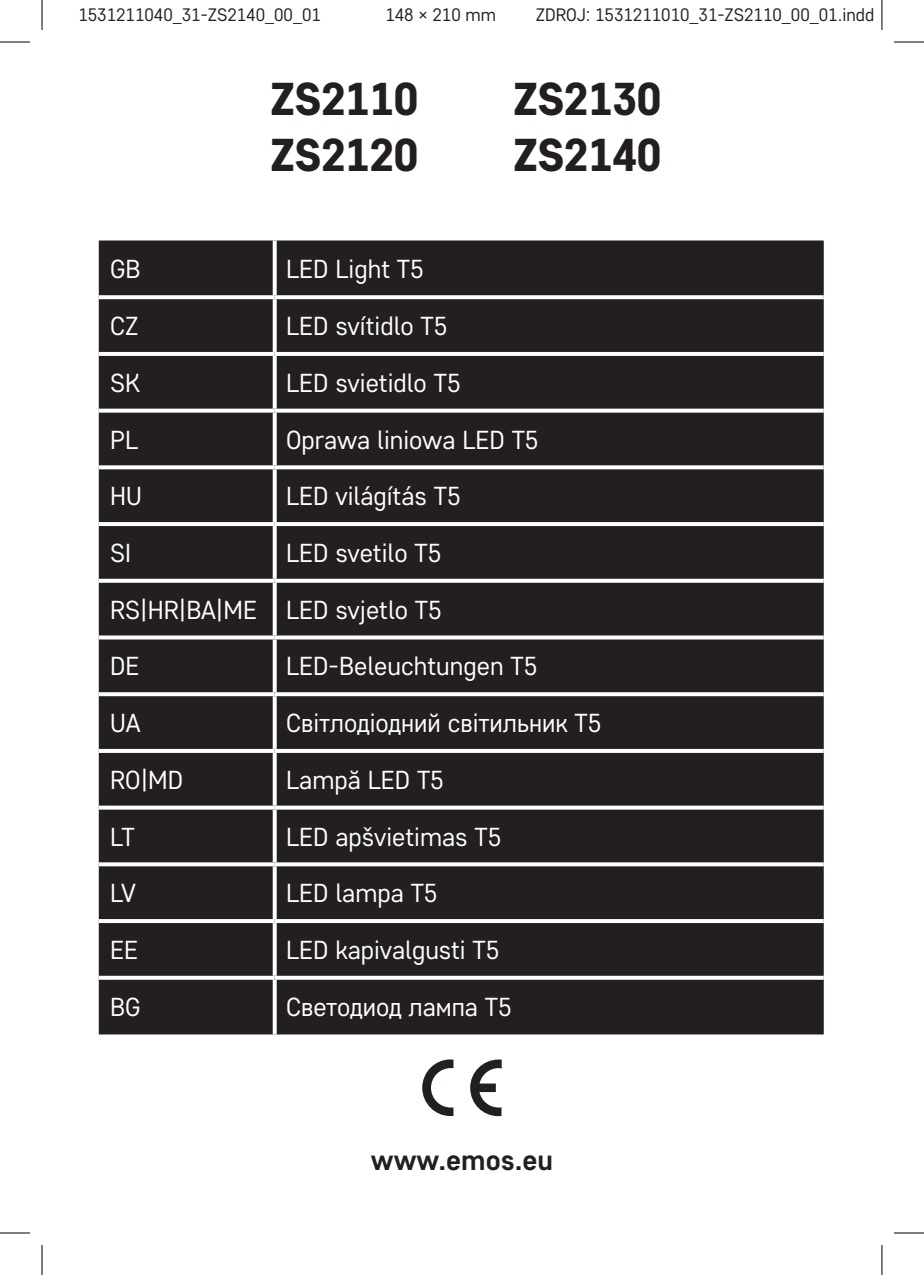
<style>
.page{position:relative;width:924px;height:1275px;background:#fff}
.page>*{position:absolute;margin:0;border:0;box-sizing:border-box;transform-origin:0 0}
.t1{font:800 46px/55.2px "Core Sans D65";letter-spacing:-.02em;color:#231f20}
.t2{font:700 28.8px "Core Sans D55";color:#231f20}
.t3{font:26px/56.8px "Core Sans D35";color:#fff;text-align:justify}
.t4{font:18px "Core Sans D35";color:#231f20}
</style>
<div class="page">
<div style="left:99px;top:240px;width:724px;height:794px;background:#231f20"></div>
<svg style="left:272px;top:240px;width:4px;height:55px"></svg>
<svg style="left:99px;top:295px;width:175px;height:4px"></svg>
<svg style="left:274px;top:295px;width:549px;height:4px"></svg>
<svg style="left:272px;top:299px;width:4px;height:53px"></svg>
<svg style="left:99px;top:352px;width:175px;height:4px"></svg>
<svg style="left:274px;top:352px;width:549px;height:4px"></svg>
<svg style="left:272px;top:356px;width:4px;height:53px"></svg>
<svg style="left:99px;top:409px;width:175px;height:4px"></svg>
<svg style="left:274px;top:409px;width:549px;height:4px"></svg>
<svg style="left:272px;top:413px;width:4px;height:52px"></svg>
<svg style="left:99px;top:465px;width:175px;height:4px"></svg>
<svg style="left:274px;top:465px;width:549px;height:4px"></svg>
<svg style="left:272px;top:469px;width:4px;height:53px"></svg>
<svg style="left:99px;top:522px;width:175px;height:4px"></svg>
<svg style="left:274px;top:522px;width:549px;height:4px"></svg>
<svg style="left:272px;top:526px;width:4px;height:53px"></svg>
<svg style="left:99px;top:579px;width:175px;height:4px"></svg>
<svg style="left:274px;top:579px;width:549px;height:4px"></svg>
<svg style="left:272px;top:583px;width:4px;height:52px"></svg>
<svg style="left:99px;top:635px;width:175px;height:4px"></svg>
<svg style="left:274px;top:635px;width:549px;height:4px"></svg>
<svg style="left:272px;top:639px;width:4px;height:53px"></svg>
<svg style="left:99px;top:692px;width:175px;height:4px"></svg>
<svg style="left:274px;top:692px;width:549px;height:4px"></svg>
<svg style="left:272px;top:696px;width:4px;height:53px"></svg>
<svg style="left:99px;top:749px;width:175px;height:4px"></svg>
<svg style="left:274px;top:749px;width:549px;height:4px"></svg>
<svg style="left:272px;top:753px;width:4px;height:52px"></svg>
<svg style="left:99px;top:805px;width:175px;height:4px"></svg>
<svg style="left:274px;top:805px;width:549px;height:4px"></svg>
<svg style="left:272px;top:809px;width:4px;height:53px"></svg>
<svg style="left:99px;top:862px;width:175px;height:4px"></svg>
<svg style="left:274px;top:862px;width:549px;height:4px"></svg>
<svg style="left:272px;top:866px;width:4px;height:53px"></svg>
<svg style="left:99px;top:919px;width:175px;height:4px"></svg>
<svg style="left:274px;top:919px;width:549px;height:4px"></svg>
<svg style="left:272px;top:923px;width:4px;height:52px"></svg>
<svg style="left:99px;top:975px;width:175px;height:4px"></svg>
<svg style="left:274px;top:975px;width:549px;height:4px"></svg>
<svg style="left:272px;top:979px;width:4px;height:55px"></svg>
<svg style="left:422px;top:1059px;width:79px;height:57px"></svg>
<hr style="left:0;top:42px;width:30px;height:1px;background:#000">
<hr style="left:893px;top:42px;width:30px;height:1px;background:#000">
<hr style="left:0;top:1232px;width:30px;height:1px;background:#000">
<hr style="left:893px;top:1232px;width:30px;height:1px;background:#000">
<hr style="left:42px;top:0;width:1px;height:30px;background:#000">
<hr style="left:42px;top:1245px;width:1px;height:30px;background:#000">
<hr style="left:881px;top:0;width:1px;height:30px;background:#000">
<hr style="left:881px;top:1245px;width:1px;height:30px;background:#000">
<p class="t4" style="left:78px;top:3px;width:244px">1531211040_31-ZS2140_00_01</p>
<p class="t4" style="left:385px;top:3px;width:112px">148 × 210 mm</p>
<p class="t4" style="left:535px;top:3px;width:340px">ZDROJ: 1531211010_31-ZS2110_00_01.indd</p>
<h1 class="t1" style="left:270px;top:70px;width:150px">ZS2110<br>ZS2120</h1>
<h1 class="t1" style="left:513px;top:70px;width:150px">ZS2130<br>ZS2140</h1>
<p class="t3" style="left:110px;top:240px;width:32px">GB</p>
<p class="t3" style="left:286px;top:240px;width:139px">LED Light T5</p>
<p class="t3" style="left:110px;top:297px;width:30px">CZ</p>
<p class="t3" style="left:286px;top:297px;width:163px">LED svítidlo T5</p>
<p class="t3" style="left:110px;top:353px;width:31px">SK</p>
<p class="t3" style="left:286px;top:353px;width:176px">LED svietidlo T5</p>
<p class="t3" style="left:110px;top:410px;width:30px">PL</p>
<p class="t3" style="left:286px;top:410px;width:254px">Oprawa liniowa LED T5</p>
<p class="t3" style="left:110px;top:467px;width:33px">HU</p>
<p class="t3" style="left:286px;top:467px;width:176px">LED világítás T5</p>
<p class="t3" style="left:110px;top:523px;width:22px">SI</p>
<p class="t3" style="left:110px;top:523px;width:333px;text-indent:176px">LED svetilo T5<br>RS|HR|BA|ME LED svjetlo T5<br>DE</p>
<p class="t3" style="left:286px;top:637px;width:253px">LED-Beleuchtungen T5</p>
<p class="t3" style="left:110px;top:694px;width:32px">UA</p>
<p class="t3" style="left:286px;top:694px;width:317px">Світлодіодний світильник T5</p>
<p class="t3" style="left:110px;top:750px;width:74px">RO|MD</p>
<p class="t3" style="left:286px;top:750px;width:159px">Lampă LED T5</p>
<p class="t3" style="left:110px;top:807px;width:26px">LT</p>
<p class="t3" style="left:286px;top:807px;width:217px">LED apšvietimas T5</p>
<p class="t3" style="left:110px;top:864px;width:27px">LV</p>
<p class="t3" style="left:286px;top:864px;width:153px">LED lampa T5</p>
<p class="t3" style="left:110px;top:920px;width:30px">EE</p>
<p class="t3" style="left:286px;top:920px;width:215px">LED kapivalgusti T5</p>
<p class="t3" style="left:110px;top:977px;width:32px">BG</p>
<p class="t3" style="left:286px;top:977px;width:227px">Светодиод лампа T5</p>
<p class="t2" style="left:371px;top:1141px;width:184px">www.emos.eu</p>
</div>
